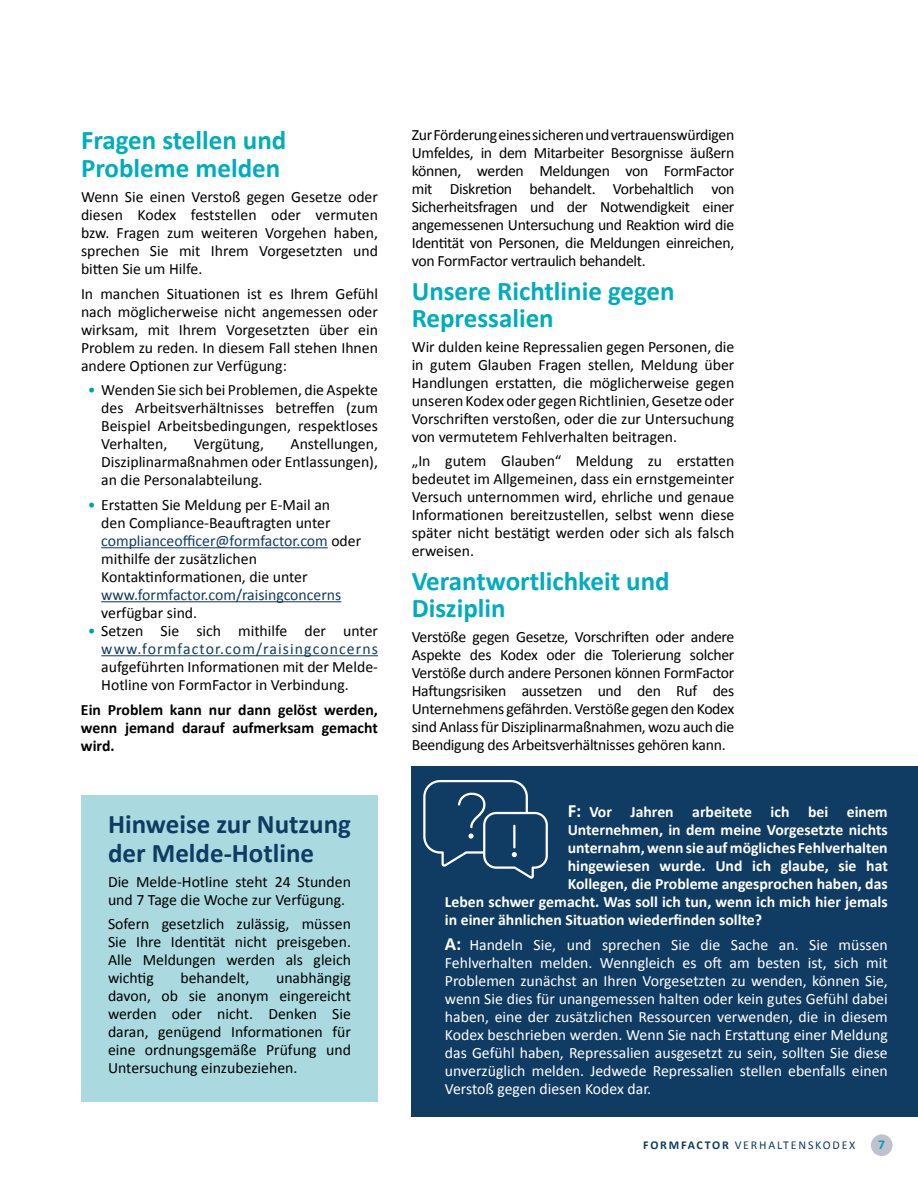
<style>
.page{position:relative;width:918px;height:1188px;background:#fff}
.page>*{position:absolute;margin:0;border:0;box-sizing:border-box;transform-origin:0 0}
.t1{font:700 27px/27px "Calibri";color:#00adbc}
.t2{font:700 27px/28.5px "Calibri";color:#103b62}
.t3{font:15.75px/18px "Calibri";color:#000;text-align:justify}
.t4{font:15.75px/18px "Calibri";color:#fff;text-align:justify}
.t5{font:700 15.75px "Calibri";color:#fff}
.t6{font:700 15.75px/18px "Calibri";color:#000;text-align:justify}
.t7{font:15.75px/18px "Calibri";letter-spacing:.05em;color:#103b62;text-align:right}
.t8{font:15.75px "Calibri";color:#103b62}
.t9{font:700 13.5px "Calibri";color:#00a0af}
.t10{font:12px "Calibri";letter-spacing:.15em;color:#103b62}
.s1{color:#00a0af}
.s2{color:#103b62}
.s3{color:#000}
.s4{font-size:18.75px}
.s5{font-weight:700;font-size:18.75px}
.s6{font-weight:700}
</style>
<div class="page">
<div style="left:871px;top:1134px;width:22px;height:22px;background:#bfc1ce;border-radius:50%"></div>
<div style="left:412px;top:767px;width:506px;height:350px;background:#103b62"></div>
<svg style="left:423px;top:780px;width:125px;height:99px"></svg>
<div style="left:81px;top:795px;width:297px;height:306px;background:#aadae0"></div>
<hr style="left:101px;top:547px;width:227px;height:1px;background:#103b62">
<hr style="left:101px;top:601px;width:240px;height:1px;background:#103b62">
<hr style="left:101px;top:655px;width:277px;height:1px;background:#103b62">
<h1 class="t1" style="left:81px;top:124px;width:207px;line-height:28.5px">Fragen stellen und<br>Probleme melden</h1>
<p class="t3" style="left:81px;top:188px;width:299px">Wenn Sie einen Verstoß gegen Gesetze oder diesen Kodex feststellen oder vermuten bzw. Fragen zum weiteren Vorgehen haben, sprechen Sie mit Ihrem Vorgesetzten und bitten Sie um Hilfe.</p>
<p class="t3" style="left:81px;top:284px;width:299px">In manchen Situationen ist es Ihrem Gefühl nach möglicherweise nicht angemessen oder wirksam, mit Ihrem Vorgesetzten über ein Problem zu reden. In diesem Fall stehen Ihnen andere Optionen zur Verfügung:</p>
<p class="t3" style="left:101px;top:381px;width:278px;text-indent:-13px"><span class="s1">•</span> Wenden Sie sich bei Problemen, die Aspekte des Arbeitsverhältnisses betreffen (zum Beispiel Arbeitsbedingungen, respektloses Verhalten,</p>
<p class="t3" style="left:101px;top:435px;width:278px;text-indent:189px">Anstellungen, Disziplinarmaßnahmen oder Entlassungen), an die Personalabteilung.</p>
<p class="t3" style="left:101px;top:496px;width:261px;text-align:left;text-indent:-13px"><span class="s1">•</span> Erstatten Sie Meldung per E-Mail an<br>den Compliance-Beauftragten unter <span class="s2">complianceofficer@formfactor.com</span> oder mithilfe der zusätzlichen Kontaktinformationen, die unter</p>
<p class="t8" style="left:101px;top:585px;width:242px">www.formfactor.com/raisingconcerns</p>
<p class="t3" style="left:101px;top:604px;width:97px">verfügbar sind.</p>
<p class="t7" style="left:88px;top:622px;width:292px"><span class="s1">•</span> <span class="s3">Setzen Sie sich mithilfe der unter </span>www.formfactor.com/raisingconcerns</p>
<p class="t3" style="left:101px;top:658px;width:278px">aufgeführten Informationen mit der Melde-<br>Hotline von FormFactor in Verbindung.</p>
<p class="t6" style="left:81px;top:700px;width:299px">Ein Problem kann nur dann gelöst werden, wenn jemand darauf aufmerksam gemacht wird.</p>
<p class="t3" style="left:194px;top:435px;width:72px">Vergütung,</p>
<h1 class="t2" style="left:108px;top:809px;width:245px">Hinweise zur Nutzung der Melde-Hotline</h1>
<p class="t3" style="left:108px;top:872px;width:244px">Die Melde-Hotline steht 24 Stunden und 7 Tage die Woche zur Verfügung.</p>
<p class="t3" style="left:108px;top:915px;width:244px">Sofern gesetzlich zulässig, müssen Sie Ihre Identität nicht preisgeben.<br>Alle Meldungen werden als gleich wichtig</p>
<p class="t3" style="left:108px;top:969px;width:245px;text-indent:168px">unabhängig davon, ob sie anonym eingereicht werden oder nicht. Denken Sie daran, genügend Informationen für eine ordnungsgemäße Prüfung und Untersuchung einzubeziehen.</p>
<p class="t3" style="left:180px;top:969px;width:71px">behandelt,</p>
<p class="t3" style="left:412px;top:126px;width:324px">Zur Förderung eines sicheren und vertrauenswürdigen Umfeldes, in dem Mitarbeiter Besorgnisse äußern können, werden Meldungen von FormFactor mit Diskretion behandelt. Vorbehaltlich von Sicherheitsfragen und der Notwendigkeit einer angemessenen Untersuchung und Reaktion wird die Identität von Personen, die Meldungen einreichen, von FormFactor vertraulich behandelt.</p>
<h1 class="t1" style="left:412px;top:276px;width:264px">Unsere Richtlinie gegen<br>Repressalien</h1>
<p class="t3" style="left:412px;top:337px;width:324px">Wir dulden keine Repressalien gegen Personen, die in gutem Glauben Fragen stellen, Meldung über Handlungen erstatten, die möglicherweise gegen unseren Kodex oder gegen Richtlinien, Gesetze oder Vorschriften verstoßen, oder die zur Untersuchung von vermutetem Fehlverhalten beitragen.</p>
<p class="t3" style="left:412px;top:452px;width:324px">„In gutem Glauben“ Meldung zu erstatten bedeutet im Allgemeinen, dass ein ernstgemeinter Versuch unternommen wird, ehrliche und genaue Informationen bereitzustellen, selbst wenn diese später nicht bestätigt werden oder sich als falsch erweisen.</p>
<h1 class="t1" style="left:412px;top:566px;width:259px">Verantwortlichkeit und<br>Disziplin</h1>
<p class="t3" style="left:412px;top:628px;width:324px">Verstöße gegen Gesetze, Vorschriften oder andere Aspekte des Kodex oder die Tolerierung solcher Verstöße durch andere Personen können FormFactor Haftungsrisiken aussetzen und den Ruf des Unternehmens gefährden. Verstöße gegen den Kodex sind Anlass für Disziplinarmaßnahmen, wozu auch die Beendigung des Arbeitsverhältnisses gehören kann.</p>
<p class="t5" style="left:568px;top:802px;width:322px"><span class="s4">F:</span> Vor Jahren arbeitete ich bei einem</p>
<p class="t5" style="left:568px;top:820px;width:322px">Unternehmen, in dem meine Vorgesetzte nichts</p>
<p class="t5" style="left:568px;top:838px;width:322px">unternahm, wenn sie auf mögliches Fehlverhalten</p>
<p class="t5" style="left:568px;top:856px;width:322px">hingewiesen wurde. Und ich glaube, sie hat</p>
<p class="t5" style="left:568px;top:874px;width:322px">Kollegen, die Probleme angesprochen haben, das</p>
<p class="t5" style="left:445px;top:892px;width:444px">Leben schwer gemacht. Was soll ich tun, wenn ich mich hier jemals</p>
<p class="t5" style="left:445px;top:910px;width:319px">in einer ähnlichen Situation wiederfinden sollte?</p>
<p class="t4" style="left:445px;top:935px;width:444px"><span class="s5">A:</span> Handeln Sie, und sprechen Sie die Sache an. Sie müssen Fehlverhalten melden. Wenngleich es oft am besten ist, sich mit Problemen zunächst an Ihren Vorgesetzten zu wenden, können Sie, wenn Sie dies für unangemessen halten oder kein gutes Gefühl dabei haben, eine der zusätzlichen Ressourcen verwenden, die in diesem Kodex beschrieben werden. Wenn Sie nach Erstattung einer Meldung das Gefühl haben, Repressalien ausgesetzt zu sein, sollten Sie diese unverzüglich melden. Jedwede Repressalien stellen ebenfalls einen Verstoß gegen diesen Kodex dar.</p>
<p class="t10" style="left:643px;top:1138px;width:214px"><span class="s6">FORMFACTOR</span> VERHALTENSKODEX</p>
<p class="t9" style="left:878px;top:1136px;width:8px">7</p>
</div>
